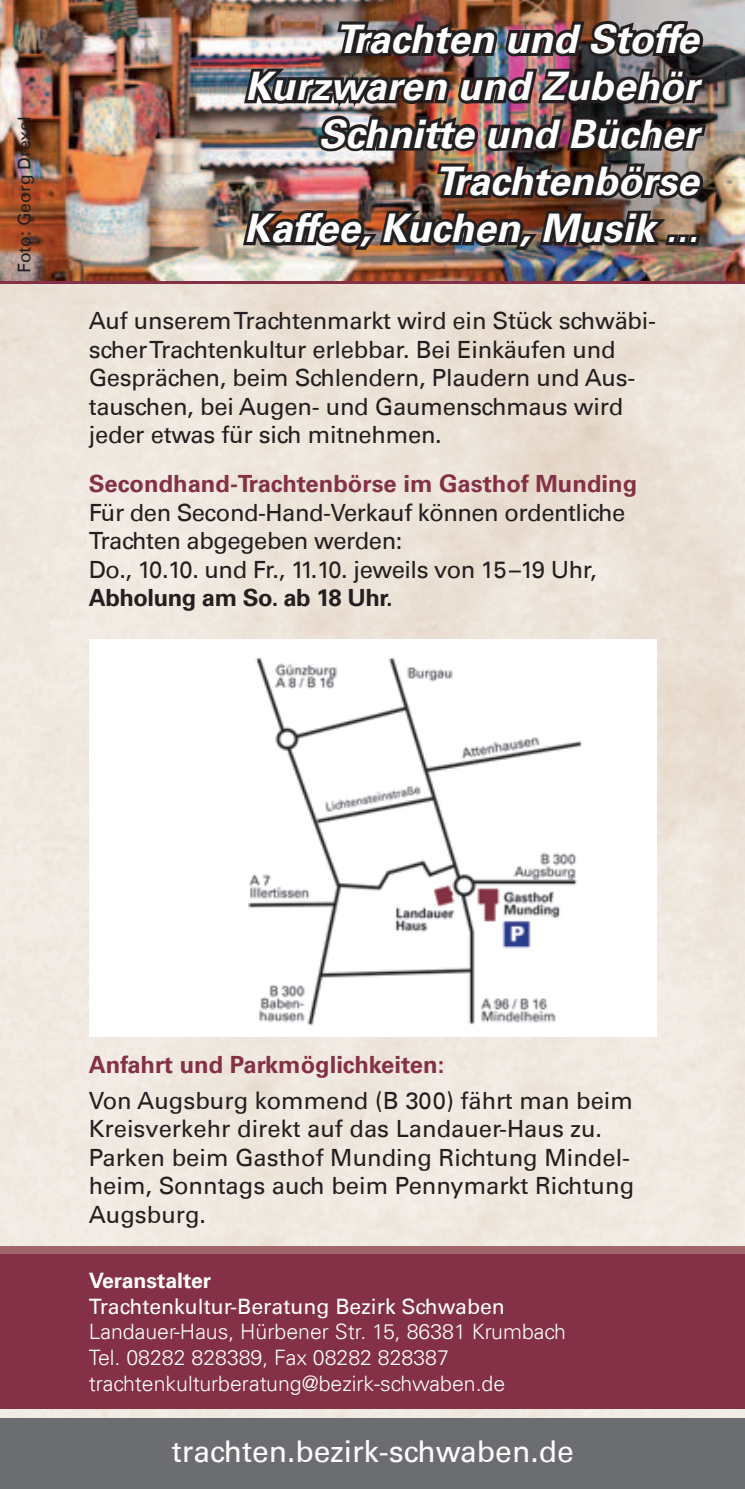
<style>
.page{position:relative;width:745px;height:1489px;background:#fff}
.page>*{position:absolute;margin:0;border:0;box-sizing:border-box;transform-origin:0 0}
.t1{font:italic 700 39.5px/47.2px "Univers LT";color:#fff;text-align:right}
.t2{font:30px "Univers LT";color:#fff}
.t3{font:23.75px/28.5px "Univers LT";letter-spacing:-.01em;color:#231f20}
.t4{font:700 23.75px "Univers LT";color:#843046}
.t5{font:700 23.75px "Univers LT";letter-spacing:-.02em;color:#231f20}
.t6{font:300 21.25px/25.5px "Univers LT";color:#fff}
.t7{font:21.25px "Univers LT";color:#fff}
.t8{font:700 21.25px "Univers LT";color:#fff}
.t9{font:17.5px "Univers LT";color:#231f20}
.s1{font-weight:400}
</style>
<div class="page">
<img style="left:0;top:284px;width:744px;height:1133px">
<div style="left:0;top:1249px;width:744px;height:159px;background:#843046"></div>
<div style="left:0;top:1417px;width:744px;height:71px;background:#6c6d70"></div>
<div style="left:89px;top:640px;width:567px;height:396px;background:#fff"></div>
<img style="left:248px;top:658px;width:334px;height:368px">
<svg style="left:0;top:280px;width:744px;height:4px"></svg>
<div style="left:0;top:1245px;width:744px;height:8px;background:#a1656a"></div>
<img style="left:0;top:0;width:744px;height:280px">
<img style="left:239px;top:0;width:470px;height:293px">
<p class="t9" style="left:14px;top:272px;width:158px;rotate:-90deg">Foto: Georg Drexel</p>
<h1 class="t1" style="left:244px;top:16px;width:456px">Trachten und Stoffe<br>Kurzwaren und Zubehör<br>Schnitte und Bücher<br>Trachtenbörse<br>Kaffee, Kuchen, Musik <span class="s1">...</span></h1>
<p class="t3" style="left:89px;top:306px;width:568px">Auf unserem Trachtenmarkt wird ein Stück schwäbi&shy;scher Trachtenkultur erlebbar. Bei Einkäufen und Gesprächen, beim Schlendern, Plaudern und Aus&shy;tauschen, bei Augen- und Gaumenschmaus wird jeder etwas für sich mitnehmen.</p>
<p class="t4" style="left:89px;top:470px;width:549px">Secondhand-Trachtenbörse im Gasthof Munding</p>
<p class="t3" style="left:89px;top:498px;width:538px">Für den Second-Hand-Verkauf können ordentliche<br>Trachten abgegeben werden:<br>Do., 10.10. und Fr., 11.10. jeweils von 15–19 Uhr,</p>
<p class="t5" style="left:89px;top:584px;width:305px">Abholung am So. ab 18 Uhr.</p>
<p class="t4" style="left:89px;top:1050px;width:357px">Anfahrt und Parkmöglichkeiten:</p>
<p class="t3" style="left:89px;top:1086px;width:546px">Von Augsburg kommend (B 300) fährt man beim Kreisverkehr direkt auf das Landauer-Haus zu.<br>Parken beim Gasthof Munding Richtung Mindel&shy;heim, Sonntags auch beim Pennymarkt Richtung Augsburg.</p>
<p class="t8" style="left:89px;top:1268px;width:124px">Veranstalter</p>
<p class="t7" style="left:89px;top:1293px;width:417px">Trachtenkultur-Beratung Bezirk Schwaben</p>
<p class="t6" style="left:89px;top:1319px;width:478px">Landauer-Haus, Hürbener Str. 15, 86381 Krumbach<br>Tel. 08282 828389, Fax 08282 828387 trachtenkulturberatung@bezirk-schwaben.de</p>
<p class="t2" style="left:172px;top:1432px;width:403px">trachten.bezirk-schwaben.de</p>
</div>
